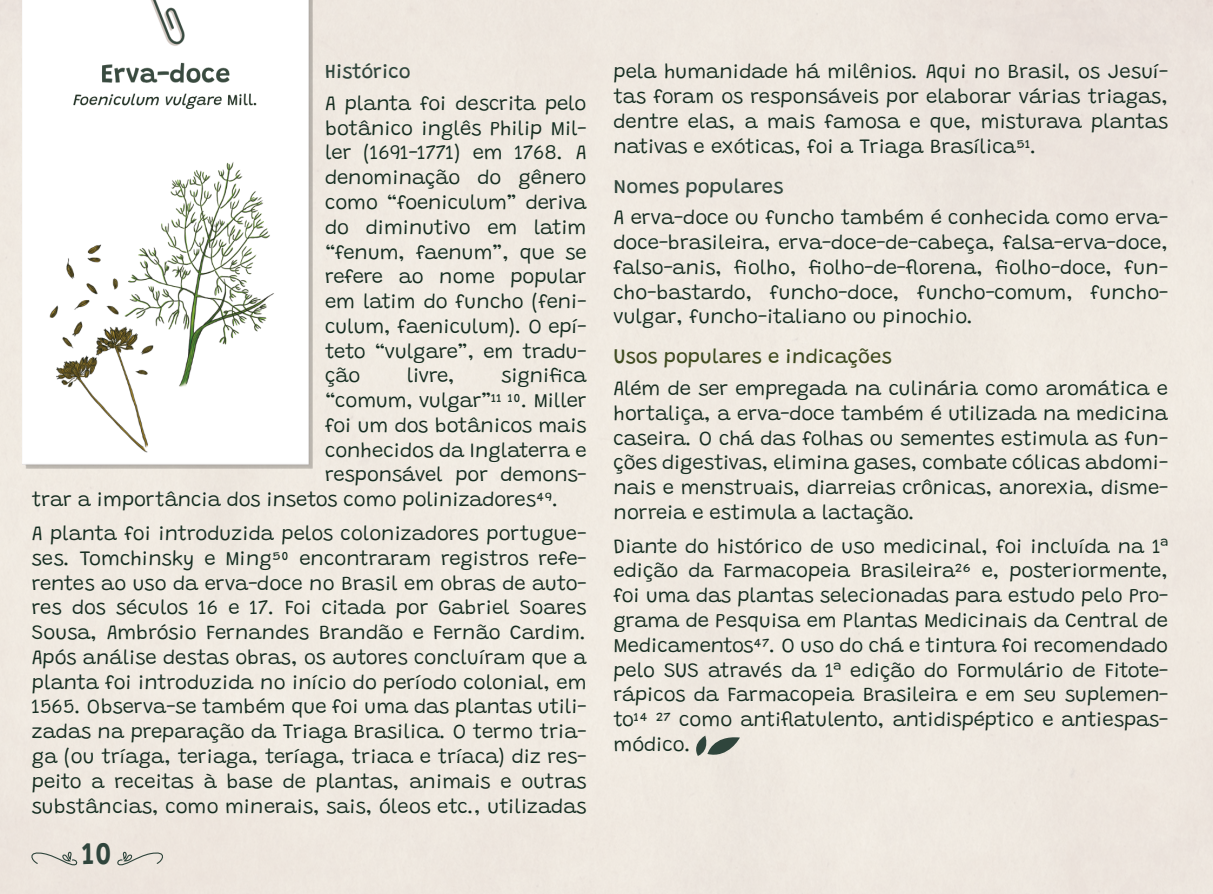
<style>
.page{position:relative;width:1213px;height:894px;background:#fff}
.page>*{position:absolute;margin:0;border:0;box-sizing:border-box;transform-origin:0 0}
.t1{font:600 31.5px "Grandstander";color:#2f453c}
.t2{font:300 20.25px/24.8px "Grandstander";letter-spacing:-.005em;color:#152d21;text-align:justify}
.t3{font:20.25px "Grandstander";color:#3f4b21}
.t4{font:20.25px "Grandstander";color:#2f453c}
</style>
<div class="page">
<svg style="left:117px;top:848px;width:52px;height:20px"></svg>
<svg style="left:25px;top:848px;width:53px;height:20px"></svg>
<svg style="left:690px;top:734px;width:49px;height:24px"></svg>
<img style="left:22px;top:0;width:290px;height:468px">
<p class="t4" style="left:325px;top:63px;width:87px">Histórico</p>
<p class="t2" style="left:325px;top:93px;width:263px">A planta foi descrita pelo botânico inglês Philip Mil&shy;ler (1691-1771) em 1768. A denominação do gênero como “foeniculum” deriva do diminutivo em latim “fenum, faenum”, que se refere ao nome popular em latim do funcho (feni&shy;culum, faeniculum). O epí&shy;teto “vulgare”, em tradu&shy;ção</p>
<p class="t2" style="left:407px;top:365px;width:50px">livre,</p>
<p class="t2" style="left:501px;top:365px;width:86px">significa</p>
<p class="t2" style="left:325px;top:390px;width:263px">“comum, vulgar”¹¹ ¹⁰. Miller</p>
<p class="t2" style="left:325px;top:414px;width:263px">foi um dos botânicos mais</p>
<p class="t2" style="left:325px;top:439px;width:263px">conhecidos da Inglaterra e</p>
<p class="t2" style="left:325px;top:464px;width:263px">responsável por demons-</p>
<p class="t2" style="left:32px;top:489px;width:528px">trar a importância dos insetos como polinizadores⁴⁹.</p>
<p class="t2" style="left:32px;top:522px;width:556px">A planta foi introduzida pelos colonizadores portugue&shy;ses. Tomchinsky e Ming⁵⁰ encontraram registros refe&shy;rentes ao uso da erva-doce no Brasil em obras de auto&shy;res dos séculos 16 e 17. Foi citada por Gabriel Soares Sousa, Ambrósio Fernandes Brandão e Fernão Cardim.<br>Após análise destas obras, os autores concluíram que a planta foi introduzida no início do período colonial, em 1565. Observa-se também que foi uma das plantas utili&shy;zadas na preparação da Triaga Brasilica. O termo tria&shy;ga (ou tríaga, teriaga, teríaga, triaca e tríaca) diz res&shy;peito a receitas à base de plantas, animais e outras substâncias, como minerais, sais, óleos etc., utilizadas</p>
<h1 class="t1" style="left:82px;top:841px;width:31px">10</h1>
<p class="t2" style="left:613px;top:61px;width:556px">pela humanidade há milênios. Aqui no Brasil, os Jesuí&shy;tas foram os responsáveis por elaborar várias triagas, dentre elas, a mais famosa e que, misturava plantas nativas e exóticas, foi a Triaga Brasílica⁵¹.</p>
<p class="t4" style="left:613px;top:178px;width:171px">Nomes populares</p>
<p class="t2" style="left:613px;top:207px;width:556px">A erva-doce ou funcho também é conhecida como erva&shy;doce-brasileira, erva-doce-de-cabeça, falsa-erva-doce, falso-anis, fiolho, fiolho-de-florena, fiolho-doce, fun&shy;cho-bastardo, funcho-doce, funcho-comum, funcho&shy;vulgar, funcho-italiano ou pinochio.</p>
<p class="t3" style="left:613px;top:348px;width:280px">Usos populares e indicações</p>
<p class="t2" style="left:613px;top:378px;width:556px">Além de ser empregada na culinária como aromática e hortaliça, a erva-doce também é utilizada na medicina caseira. O chá das folhas ou sementes estimula as fun&shy;ções digestivas, elimina gases, combate cólicas abdomi&shy;nais e menstruais, diarreias crônicas, anorexia, disme&shy;norreia e estimula a lactação.</p>
<p class="t2" style="left:613px;top:535px;width:556px">Diante do histórico de uso medicinal, foi incluída na 1ª edição da Farmacopeia Brasileira²⁶ e, posteriormente, foi uma das plantas selecionadas para estudo pelo Pro&shy;grama de Pesquisa em Plantas Medicinais da Central de Medicamentos⁴⁷. O uso do chá e tintura foi recomendado pelo SUS através da 1ª edição do Formulário de Fitote&shy;rápicos da Farmacopeia Brasileira e em seu suplemen&shy;to¹⁴ ²⁷ como antiflatulento, antidispéptico e antiespas&shy;módico.</p>
</div>
